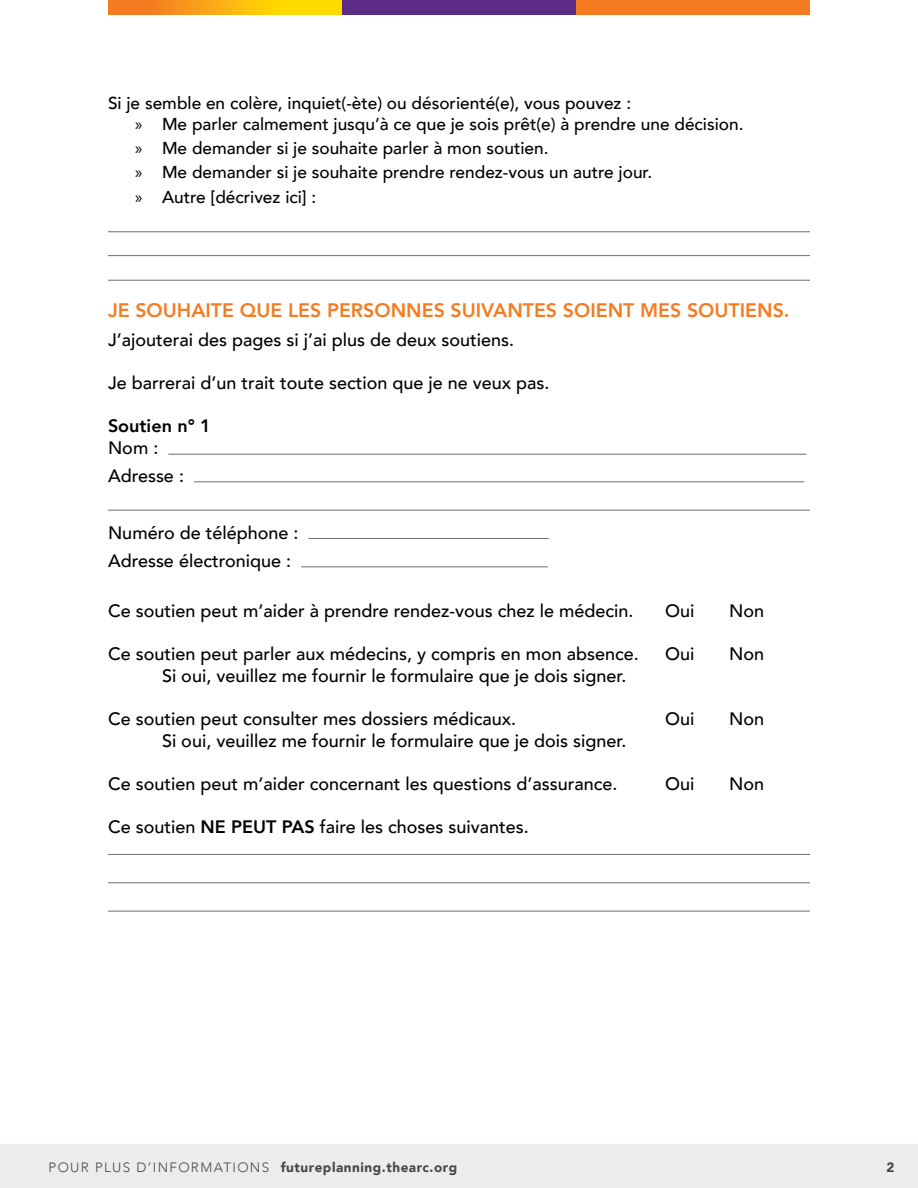
<style>
.page{position:relative;width:918px;height:1188px;background:#fff}
.page>*{position:absolute;margin:0;border:0;box-sizing:border-box;transform-origin:0 0}
.t1{font:800 19.5px "Avenir";color:#f47b20}
.body{font:500 18px "Avenir";color:#000}
.body-2{font:800 18px "Avenir";color:#000}
.body-3{font:500 17.25px "Avenir";color:#000}
.t2{font:900 13.5px "Avenir";letter-spacing:.04em;color:#484848}
.s1{font-family:"Myriad Pro";font-weight:400}
.s2{font-weight:800}
.s3{font-weight:300}
</style>
<div class="page">
<div style="left:0;top:1144px;width:918px;height:44px;background:#edebeb"></div>
<svg style="left:108px;top:0;width:234px;height:14px;background:#faaf10"></svg>
<div style="left:342px;top:0;width:234px;height:14px;background:#5c2b85"></div>
<div style="left:576px;top:0;width:234px;height:14px;background:#f47b20"></div>
<hr style="left:108px;top:231px;width:702px;height:1px;background:#6d6e71">
<hr style="left:108px;top:255px;width:702px;height:1px;background:#6d6e71">
<hr style="left:108px;top:280px;width:702px;height:1px;background:#6d6e71">
<hr style="left:168px;top:454px;width:638px;height:1px;background:#6d6e71">
<hr style="left:194px;top:481px;width:610px;height:1px;background:#6d6e71">
<hr style="left:108px;top:510px;width:702px;height:1px;background:#6d6e71">
<hr style="left:308px;top:538px;width:241px;height:1px;background:#6d6e71">
<hr style="left:301px;top:566px;width:247px;height:1px;background:#6d6e71">
<hr style="left:108px;top:854px;width:702px;height:1px;background:#6d6e71">
<hr style="left:108px;top:882px;width:702px;height:1px;background:#6d6e71">
<hr style="left:108px;top:911px;width:702px;height:1px;background:#6d6e71">
<p class="body-3" style="left:108px;top:88px;width:525px">Si je semble en colère, inquiet(-ète) ou désorienté(e), vous pouvez :</p>
<p class="body-3" style="left:135px;top:109px;width:610px"><span class="s1">»</span> Me parler calmement jusqu’à ce que je sois prêt(e) à prendre une décision.</p>
<p class="body-3" style="left:135px;top:133px;width:415px"><span class="s1">»</span> Me demander si je souhaite parler à mon soutien.</p>
<p class="body-3" style="left:135px;top:157px;width:519px"><span class="s1">»</span> Me demander si je souhaite prendre rendez-vous un autre jour.</p>
<p class="body-3" style="left:135px;top:182px;width:183px"><span class="s1">»</span> Autre [décrivez ici] :</p>
<p class="t1" style="left:108px;top:296px;width:683px">JE SOUHAITE QUE LES PERSONNES SUIVANTES SOIENT MES SOUTIENS.</p>
<p class="body" style="left:108px;top:324px;width:408px">J’ajouterai des pages si j’ai plus de deux soutiens.</p>
<p class="body" style="left:108px;top:367px;width:443px">Je barrerai d’un trait toute section que je ne veux pas.</p>
<p class="body-2" style="left:108px;top:412px;width:104px">Soutien n° 1</p>
<p class="body" style="left:108px;top:432px;width:52px">Nom :</p>
<p class="body" style="left:108px;top:460px;width:78px">Adresse :</p>
<p class="body" style="left:108px;top:517px;width:192px">Numéro de téléphone :</p>
<p class="body" style="left:108px;top:545px;width:185px">Adresse électronique :</p>
<p class="body" style="left:108px;top:595px;width:527px">Ce soutien peut m’aider à prendre rendez-vous chez le médecin.</p>
<p class="body" style="left:665px;top:595px;width:31px">Oui</p>
<p class="body" style="left:729px;top:595px;width:37px">Non</p>
<p class="body" style="left:108px;top:639px;width:532px">Ce soutien peut parler aux médecins, y compris en mon absence.</p>
<p class="body" style="left:665px;top:639px;width:31px">Oui</p>
<p class="body" style="left:729px;top:639px;width:37px">Non</p>
<p class="body" style="left:162px;top:660px;width:466px">Si oui, veuillez me fournir le formulaire que je dois signer.</p>
<p class="body" style="left:108px;top:703px;width:410px">Ce soutien peut consulter mes dossiers médicaux.</p>
<p class="body" style="left:665px;top:703px;width:31px">Oui</p>
<p class="body" style="left:729px;top:703px;width:37px">Non</p>
<p class="body" style="left:162px;top:725px;width:466px">Si oui, veuillez me fournir le formulaire que je dois signer.</p>
<p class="body" style="left:108px;top:768px;width:511px">Ce soutien peut m’aider concernant les questions d’assurance.</p>
<p class="body" style="left:665px;top:768px;width:31px">Oui</p>
<p class="body" style="left:729px;top:768px;width:37px">Non</p>
<p class="body" style="left:108px;top:811px;width:422px">Ce soutien <span class="s2">NE PEUT PAS</span> faire les choses suivantes.</p>
<p class="t2" style="left:49px;top:1155px;width:410px"><span class="s3">POUR PLUS D’INFORMATIONS</span> futureplanning.thearc.org</p>
<p class="t2" style="left:886px;top:1155px;width:9px">2</p>
</div>
